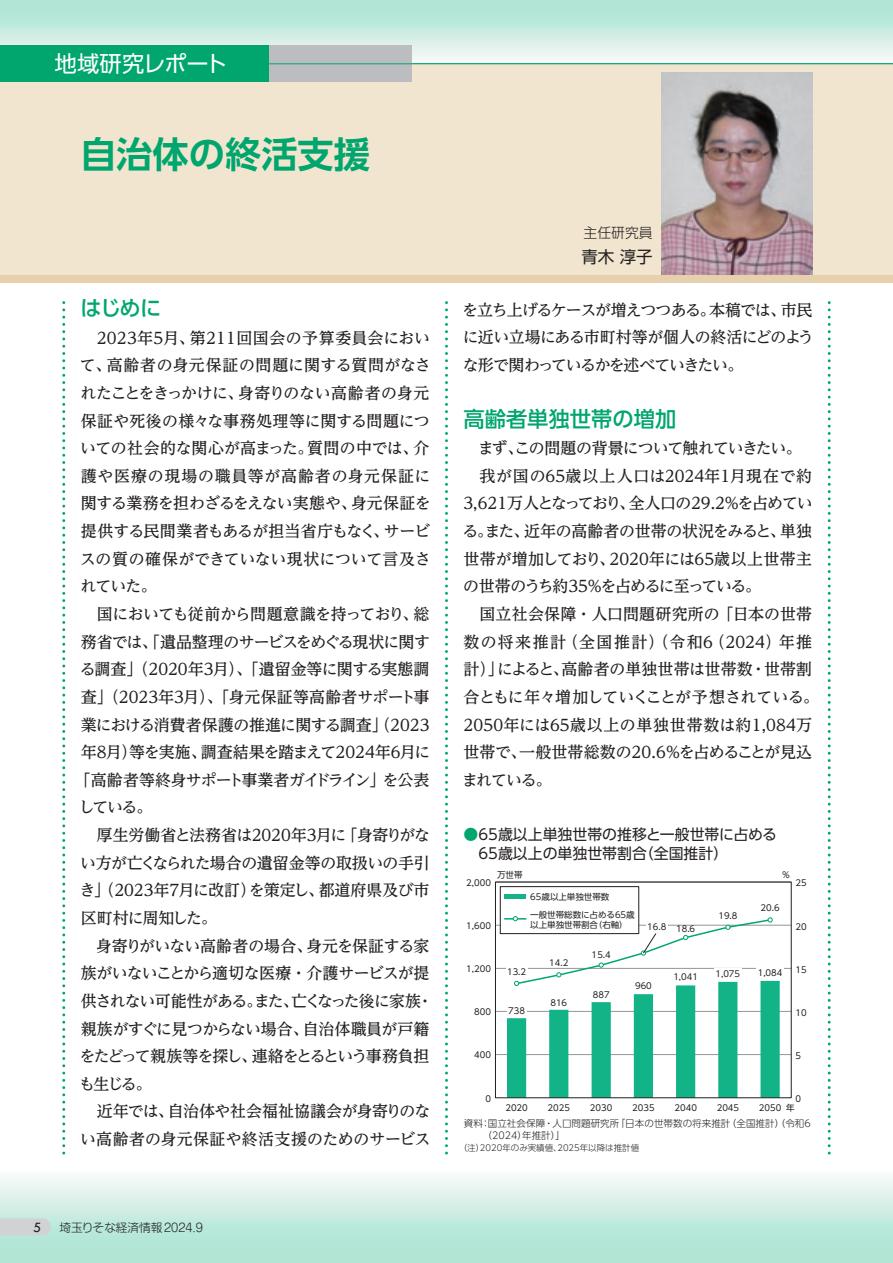
<style>
.page{position:relative;width:893px;height:1263px;background:#fff}
.page>*{position:absolute;margin:0;border:0;box-sizing:border-box;transform-origin:0 0}
.t1{font:700 36.15px "UD Shin Go Pro De";color:#00a66e}
.t2{font:22.35px "UD Shin Go Pro";letter-spacing:.005em;color:#fff}
.t3{font:500 21.3px "UD Shin Go Pro";color:#00a66e}
.t4{font:16.5px "UD Shin Go Pro";color:#231f20}
.t5{font:500 15.9px/27.6px "UD Reimin Pro";letter-spacing:-.02em;color:#231f20;text-align:justify}
.t6{font:500 15.9px "UD Reimin Pro";color:#231f20}
.t7{font:500 15.9px "UD Reimin Pro";letter-spacing:-.04em;color:#231f20}
.t8{font:500 15.9px "UD Reimin Pro";letter-spacing:-.055em;color:#231f20}
.t9{font:500 15.9px "UD Reimin Pro";letter-spacing:.015em;color:#231f20}
.t10{font:500 15.9px "UD Reimin Pro";letter-spacing:.01em;color:#231f20}
.t11{font:500 15.9px "UD Reimin Pro";letter-spacing:-.05em;color:#231f20}
.t12{font:500 15.9px "UD Reimin Pro";letter-spacing:-.045em;color:#231f20}
.t13{font:500 15.9px "UD Reimin Pro";letter-spacing:-.07em;color:#231f20}
.t14{font:500 15.9px "UD Reimin Pro";letter-spacing:-.095em;color:#231f20}
.t15{font:500 15.9px "UD Reimin Pro";letter-spacing:.095em;color:#231f20}
.t16{font:500 15.9px "UD Reimin Pro";letter-spacing:.02em;color:#231f20}
.t17{font:500 15.9px "UD Reimin Pro";letter-spacing:-.06em;color:#231f20}
.t18{font:500 15.9px "UD Reimin Pro";letter-spacing:-.08em;color:#231f20}
.t19{font:14.85px/19.2px "UD Shin Go Pro";color:#231f20}
.t20{font:300 13.8px "UD Shin Go Pro";color:#231f20}
.t21{font:300 11.7px "Shin M Go Pro";color:#231f20}
.t22{font:300 9.6px/11.6px "UD Shin Go Pro";color:#231f20}
.t23{font:8.55px/17.5px "UD Shin Go Pro";color:#231f20}
.t24{font:300 8.55px "UD Shin Go Pro";color:#231f20}
.s1{font-family:"Tw Cen";font-weight:400;font-size:14.85px}
.s2{color:#00a66e}
</style>
<div class="page">
<div style="left:0;top:0;width:893px;height:64px;background:linear-gradient(to bottom,#a4e1d0,#f6f9f6)"></div>
<div style="left:0;top:1169px;width:893px;height:94px;background:linear-gradient(to bottom,#f7faf8,#a5e1cf)"></div>
<svg style="left:62px;top:301px;width:3px;height:853px"></svg>
<svg style="left:445px;top:301px;width:3px;height:853px"></svg>
<svg style="left:828px;top:301px;width:3px;height:853px"></svg>
<div style="left:0;top:64px;width:893px;height:212px;background:#f2e5cf"></div>
<div style="left:268px;top:45px;width:143px;height:36px;background:#bcbdc0"></div>
<div style="left:0;top:45px;width:268px;height:36px;background:#00a66e"></div>
<hr style="left:267px;top:63px;width:626px;height:1px;background:#00a66e">
<img style="left:661px;top:73px;width:151px;height:202px">
<div style="left:0;top:275px;width:893px;height:8px;background:#e6d0ae"></div>
<svg style="left:0;top:1218px;width:51px;height:17px"></svg>
<hr style="left:495px;top:925px;width:296px;height:1px;background:#939598">
<hr style="left:495px;top:968px;width:296px;height:1px;background:#939598">
<hr style="left:495px;top:1011px;width:296px;height:1px;background:#939598">
<hr style="left:495px;top:1054px;width:296px;height:1px;background:#939598">
<div style="left:500px;top:887px;width:139px;height:47px;background:#fff"></div>
<div style="left:500px;top:886px;width:139px;height:48px;border:1px solid #231f20"></div>
<div style="left:757px;top:967px;width:27px;height:10px;background:#fff"></div>
<div style="left:505px;top:894px;width:21px;height:5px;background:#11b387"></div>
<svg style="left:505px;top:916px;width:275px;height:182px"></svg>
<h2 class="t2" style="left:55px;top:45px;width:175px">地域研究レポート</h2>
<h1 class="t1" style="left:81px;top:125px;width:291px">自治体の終活支援</h1>
<h3 class="t3" style="left:81px;top:291px;width:82px">はじめに</h3>
<p class="t5" style="left:80px;top:323px;width:352px;text-indent:17px">2023年5月、第211回国会の予算委員会において、高齢者の身元保証の問題に関する質問がなされたことをきっかけに、身寄りのない高齢者の身元保証や死後の様々な事務処理等に関する問題についての社会的な関心が高まった。質問の中では、介護や医療の現場の職員等が高齢者の身元保証に関する業務を担わざるをえない実態や、身元保証を提供する民間業者もあるが担当省庁もなく、サービスの質の確保ができていない現状について言及されていた。</p>
<p class="t7" style="left:97px;top:601px;width:334px">国においても従前から問題意識を持っており、総</p>
<p class="t8" style="left:81px;top:629px;width:351px">務省では、「遺品整理のサービスをめぐる現状に関す</p>
<p class="t6" style="left:80px;top:656px;width:351px">る調査」（2020年3月）、「遺留金等に関する実態調</p>
<p class="t6" style="left:81px;top:684px;width:350px">査」（2023年3月）、「身元保証等高齢者サポート事</p>
<p class="t5" style="left:81px;top:710px;width:350px">業における消費者保護の推進に関する調査」（2023</p>
<p class="t7" style="left:81px;top:739px;width:351px">年8月）等を実施、調査結果を踏まえて2024年6月に</p>
<p class="t8" style="left:75px;top:767px;width:356px">「高齢者等終身サポート事業者ガイドライン」を公表</p>
<p class="t5" style="left:78px;top:793px;width:75px">している。</p>
<p class="t6" style="left:97px;top:822px;width:335px">厚生労働省と法務省は2020年3月に「身寄りがな</p>
<p class="t5" style="left:80px;top:848px;width:351px">い方が亡くなられた場合の遺留金等の取扱いの手引</p>
<p class="t6" style="left:80px;top:877px;width:351px">き」（2023年7月に改訂）を策定し、都道府県及び市</p>
<p class="t11" style="left:81px;top:905px;width:138px">区町村に周知した。</p>
<p class="t5" style="left:96px;top:931px;width:335px">身寄りがいない高齢者の場合、身元を保証する家</p>
<p class="t11" style="left:81px;top:960px;width:350px">族がいないことから適切な医療・介護サービスが提</p>
<p class="t13" style="left:81px;top:988px;width:354px">供されない可能性がある。また、亡くなった後に家族・</p>
<p class="t5" style="left:81px;top:1014px;width:350px">親族がすぐに見つからない場合、自治体職員が戸籍</p>
<p class="t14" style="left:79px;top:1043px;width:351px">をたどって親族等を探し、連絡をとるという事務負担</p>
<p class="t5" style="left:79px;top:1069px;width:74px">も生じる。</p>
<p class="t5" style="left:97px;top:1097px;width:335px">近年では、自治体や社会福祉協議会が身寄りのな</p>
<p class="t10" style="left:80px;top:1126px;width:351px">い高齢者の身元保証や終活支援のためのサービス</p>
<p class="t21" style="left:33px;top:1218px;width:171px"><span class="s1">5</span> 埼玉りそな経済情報 2024.9</p>
<p class="t20" style="left:584px;top:222px;width:71px">主任研究員</p>
<p class="t4" style="left:581px;top:243px;width:73px">青木 淳子</p>
<p class="t5" style="left:462px;top:296px;width:353px">を立ち上げるケースが増えつつある。本稿では、市民に近い立場にある市町村等が個人の終活にどのような形で関わっているかを述べていきたい。</p>
<h3 class="t3" style="left:463px;top:402px;width:214px">高齢者単独世帯の増加</h3>
<p class="t17" style="left:478px;top:435px;width:325px">まず、この問題の背景について触れていきたい。</p>
<p class="t16" style="left:479px;top:463px;width:334px">我が国の65歳以上人口は2024年1月現在で約</p>
<p class="t12" style="left:463px;top:490px;width:351px">3,621万人となっており、全人口の29.2％を占めてい</p>
<p class="t5" style="left:462px;top:517px;width:351px">る。また、近年の高齢者の世帯の状況をみると、単独</p>
<p class="t6" style="left:463px;top:546px;width:350px">世帯が増加しており、2020年には65歳以上世帯主</p>
<p class="t18" style="left:463px;top:573px;width:299px">の世帯のうち約35％を占めるに至っている。</p>
<p class="t9" style="left:479px;top:601px;width:334px">国立社会保障・人口問題研究所の「日本の世帯</p>
<p class="t15" style="left:463px;top:629px;width:350px">数の将来推計（全国推計）（令和6（2024）年推</p>
<p class="t10" style="left:463px;top:656px;width:350px">計）」によると、高齢者の単独世帯は世帯数・世帯割</p>
<p class="t5" style="left:463px;top:683px;width:357px">合ともに年々増加していくことが予想されている。</p>
<p class="t9" style="left:463px;top:711px;width:350px">2050年には65歳以上の単独世帯数は約1,084万</p>
<p class="t5" style="left:463px;top:738px;width:350px">世帯で、一般世帯総数の20.6％を占めることが見込</p>
<p class="t5" style="left:462px;top:765px;width:91px">まれている。</p>
<p class="t19" style="left:478px;top:824px;width:300px;text-indent:-15px"><span class="s2">●</span>65歳以上単独世帯の推移と一般世帯に占める<br>65歳以上の単独世帯割合（全国推計）</p>
<p class="t23" style="left:497px;top:866px;width:27px">万世帯</p>
<p class="t23" style="left:466px;top:874px;width:26px">2,000</p>
<p class="t23" style="left:782px;top:866px;width:10px">％</p>
<p class="t23" style="left:796px;top:874px;width:13px">25</p>
<p class="t23" style="left:466px;top:917px;width:26px">1,600</p>
<p class="t23" style="left:530px;top:888px;width:106px">65歳以上単独世帯数<br>一般世帯総数に占める65歳</p>
<p class="t23" style="left:530px;top:915px;width:99px">以上単独世帯割合（右軸）</p>
<p class="t23" style="left:647px;top:919px;width:49px">16.8 18.6</p>
<p class="t23" style="left:718px;top:906px;width:21px">19.8</p>
<p class="t23" style="left:761px;top:899px;width:21px">20.6</p>
<p class="t23" style="left:796px;top:917px;width:13px">20</p>
<p class="t23" style="left:466px;top:960px;width:26px">1,200</p>
<p class="t23" style="left:592px;top:946px;width:21px">15.4</p>
<p class="t23" style="left:549px;top:954px;width:21px">14.2</p>
<p class="t23" style="left:507px;top:962px;width:21px">13.2</p>
<p class="t23" style="left:716px;top:964px;width:26px">1,075</p>
<p class="t23" style="left:758px;top:963px;width:26px">1,084</p>
<p class="t23" style="left:673px;top:968px;width:26px">1,041</p>
<p class="t23" style="left:635px;top:977px;width:18px">960</p>
<p class="t23" style="left:796px;top:960px;width:13px">15</p>
<p class="t23" style="left:474px;top:1003px;width:18px">800</p>
<p class="t23" style="left:508px;top:1002px;width:18px">738</p>
<p class="t23" style="left:550px;top:994px;width:18px">816</p>
<p class="t23" style="left:593px;top:986px;width:18px">887</p>
<p class="t23" style="left:796px;top:1003px;width:13px">10</p>
<p class="t23" style="left:474px;top:1046px;width:18px">400</p>
<p class="t23" style="left:795px;top:1047px;width:7px">5</p>
<p class="t23" style="left:485px;top:1089px;width:7px">0</p>
<p class="t23" style="left:795px;top:1090px;width:7px">0</p>
<p class="t23" style="left:786px;top:1098px;width:10px">年</p>
<p class="t23" style="left:505px;top:1098px;width:24px">2020</p>
<p class="t23" style="left:548px;top:1098px;width:24px">2025</p>
<p class="t23" style="left:590px;top:1098px;width:24px">2030</p>
<p class="t23" style="left:632px;top:1098px;width:24px">2035</p>
<p class="t23" style="left:674px;top:1098px;width:24px">2040</p>
<p class="t23" style="left:717px;top:1098px;width:24px">2045</p>
<p class="t23" style="left:759px;top:1098px;width:24px">2050</p>
<p class="t22" style="left:482px;top:1118px;width:330px;text-indent:-19px">資料：国立社会保障・人口問題研究所「日本の世帯数の将来推計（全国推計）（令和6（2024）年推計）」</p>
<p class="t24" style="left:459px;top:1141px;width:182px">（注）2020年のみ実績値、2025年以降は推計値</p>
</div>
